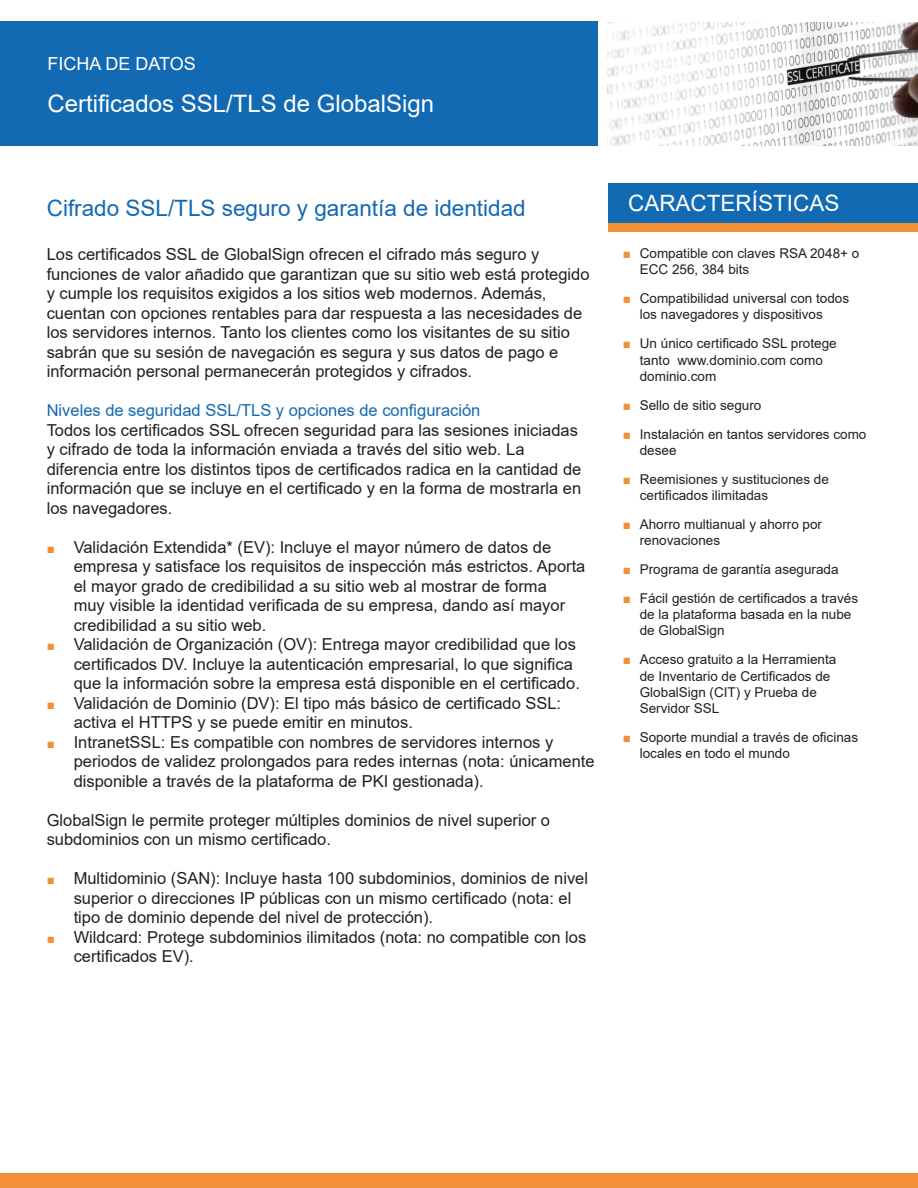
<style>
.page{position:relative;width:918px;height:1188px;background:#fff}
.page>*{position:absolute;margin:0;border:0;box-sizing:border-box;transform-origin:0 0}
.t1{font:24px "Arial";color:#fff}
.t2{font:22.5px "Arial";color:#1369b4}
.t3{font:22.5px "Arial";color:#fff}
.t4{font:18px "Arial";color:#fff}
.t5{font:16.5px/19.5px "Arial";color:#231f20}
.t6{font:16.5px "Arial";color:#126ab3}
.t7{font:13.5px/16.2px "Arial";color:#231f20}
.s1{font-size:13.5px;color:#f19037}
.s2{color:#f19037}
</style>
<div class="page">
<div style="left:608px;top:183px;width:310px;height:40px;background:#126ab3"></div>
<div style="left:0;top:1173px;width:918px;height:15px;background:#f19037"></div>
<div style="left:608px;top:223px;width:310px;height:9px;background:#f19037"></div>
<div style="left:0;top:21px;width:598px;height:125px;background:#126ab3"></div>
<img style="left:608px;top:22px;width:310px;height:123px">
<p class="t4" style="left:47px;top:51px;width:150px">FICHA DE DATOS</p>
<p class="t1" style="left:47px;top:87px;width:388px">Certificados SSL/TLS de GlobalSign</p>
<p class="t2" style="left:47px;top:192px;width:481px">Cifrado SSL/TLS seguro y garantía de identidad</p>
<p class="t5" style="left:47px;top:245px;width:544px">Los certificados SSL de GlobalSign ofrecen el cifrado más seguro y funciones de valor añadido que garantizan que su sitio web está protegido y cumple los requisitos exigidos a los sitios web modernos. Además, cuentan con opciones rentables para dar respuesta a las necesidades de los servidores internos. Tanto los clientes como los visitantes de su sitio sabrán que su sesión de navegación es segura y sus datos de pago e información personal permanecerán protegidos y cifrados.</p>
<p class="t6" style="left:47px;top:399px;width:435px">Niveles de seguridad SSL/TLS y opciones de configuración</p>
<p class="t5" style="left:47px;top:420px;width:536px">Todos los certificados SSL ofrecen seguridad para las sesiones iniciadas y cifrado de toda la información enviada a través del sitio web. La diferencia entre los distintos tipos de certificados radica en la cantidad de información que se incluye en el certificado y en la forma de mostrarla en los navegadores.</p>
<p class="t5" style="left:74px;top:537px;width:513px;text-indent:-27px"><span class="s1">■</span> Validación Extendida* (EV): Incluye el mayor número de datos de empresa y satisface los requisitos de inspección más estrictos. Aporta el mayor grado de credibilidad a su sitio web al mostrar de forma<br>muy visible la identidad verificada de su empresa, dando así mayor credibilidad a su sitio web.</p>
<p class="t5" style="left:74px;top:635px;width:508px;text-indent:-27px"><span class="s1">■</span> Validación de Organización (OV): Entrega mayor credibilidad que los certificados DV. Incluye la autenticación empresarial, lo que significa que la información sobre la empresa está disponible en el certificado.</p>
<p class="t5" style="left:74px;top:693px;width:489px;text-indent:-27px"><span class="s1">■</span> Validación de Dominio (DV): El tipo más básico de certificado SSL: activa el HTTPS y se puede emitir en minutos.</p>
<p class="t5" style="left:74px;top:732px;width:522px;text-indent:-27px"><span class="s1">■</span> IntranetSSL: Es compatible con nombres de servidores internos y periodos de validez prolongados para redes internas (nota: únicamente disponible a través de la plataforma de PKI gestionada).</p>
<p class="t5" style="left:47px;top:810px;width:505px">GlobalSign le permite proteger múltiples dominios de nivel superior o subdominios con un mismo certificado.</p>
<p class="t5" style="left:74px;top:869px;width:516px;text-indent:-27px"><span class="s1">■</span> Multidominio (SAN): Incluye hasta 100 subdominios, dominios de nivel superior o direcciones IP públicas con un mismo certificado (nota: el tipo de dominio depende del nivel de protección).</p>
<p class="t5" style="left:74px;top:927px;width:514px;text-indent:-27px"><span class="s1">■</span> Wildcard: Protege subdominios ilimitados (nota: no compatible con los certificados EV).</p>
<p class="t3" style="left:628px;top:188px;width:213px">CARACTERÍSTICAS</p>
<p class="t7" style="left:640px;top:245px;width:221px;text-indent:-17px"><span class="s2">■</span> Compatible con claves RSA 2048+ o<br>ECC 256, 384 bits</p>
<p class="t7" style="left:640px;top:290px;width:211px;text-indent:-17px"><span class="s2">■</span> Compatibilidad universal con todos los navegadores y dispositivos</p>
<p class="t7" style="left:640px;top:335px;width:198px;text-indent:-17px"><span class="s2">■</span> Un único certificado SSL protege tanto www.dominio.com como dominio.com</p>
<p class="t7" style="left:623px;top:397px;width:140px"><span class="s2">■</span> Sello de sitio seguro</p>
<p class="t7" style="left:640px;top:426px;width:228px;text-indent:-17px"><span class="s2">■</span> Instalación en tantos servidores como desee</p>
<p class="t7" style="left:640px;top:471px;width:191px;text-indent:-17px"><span class="s2">■</span> Reemisiones y sustituciones de certificados ilimitadas</p>
<p class="t7" style="left:640px;top:516px;width:184px;text-indent:-17px"><span class="s2">■</span> Ahorro multianual y ahorro por renovaciones</p>
<p class="t7" style="left:623px;top:561px;width:217px"><span class="s2">■</span> Programa de garantía asegurada</p>
<p class="t7" style="left:640px;top:590px;width:220px;text-indent:-17px"><span class="s2">■</span> Fácil gestión de certificados a través de la plataforma basada en la nube de GlobalSign</p>
<p class="t7" style="left:640px;top:651px;width:198px;text-indent:-17px"><span class="s2">■</span> Acceso gratuito a la Herramienta de Inventario de Certificados de<br>GlobalSign (CIT) y Prueba de<br>Servidor SSL</p>
<p class="t7" style="left:640px;top:729px;width:220px;text-indent:-17px"><span class="s2">■</span> Soporte mundial a través de oficinas locales en todo el mundo</p>
</div>
